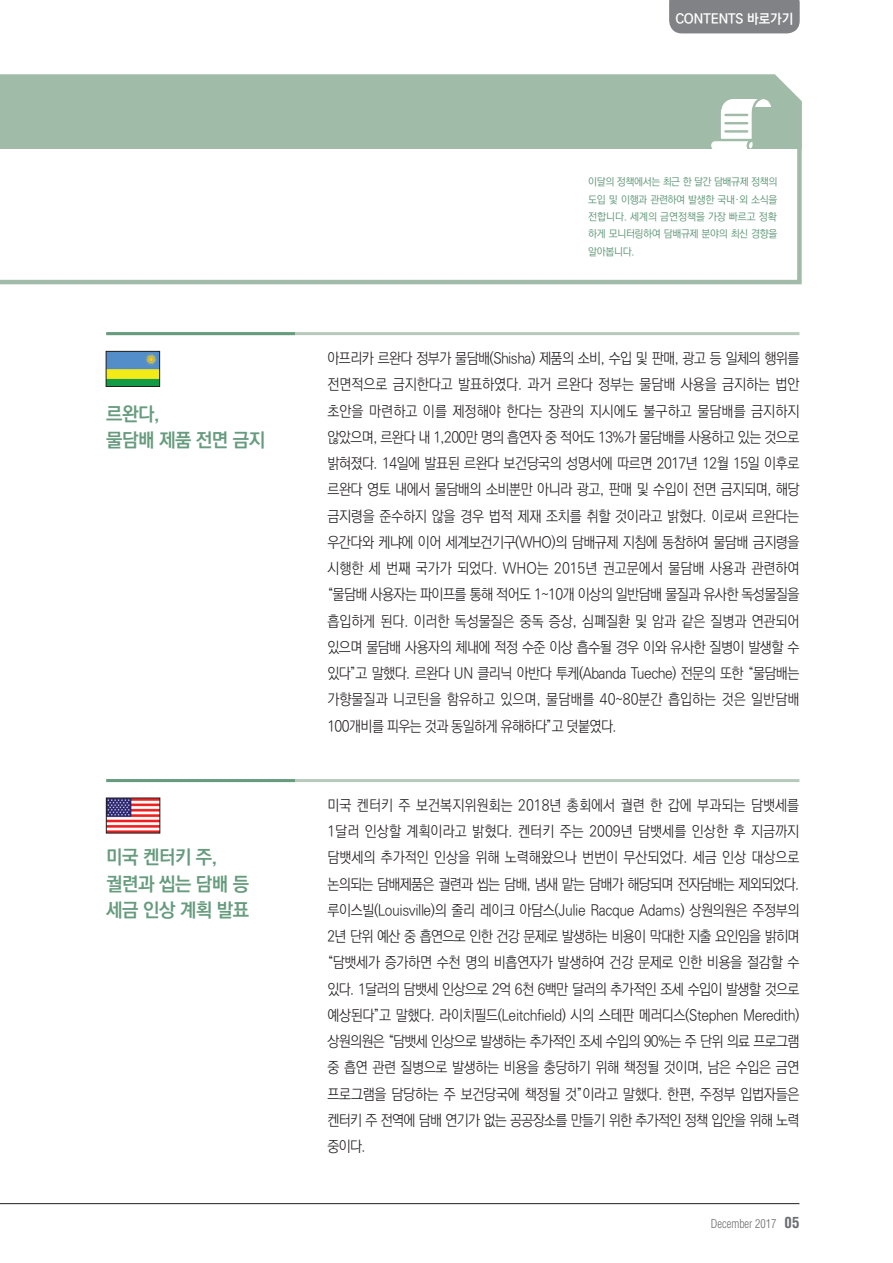
<style>
.page{position:relative;width:893px;height:1263px;background:#fff}
.page>*{position:absolute;margin:0;border:0;box-sizing:border-box;transform-origin:0 0}
.이달의_정책_주제{font:19.2px "Ko Pub Dotum PB";letter-spacing:-.025em;color:#669b7e}
.이달의_정책_글줄{font:15px/26.2px "Ko Pub Dotum PL";letter-spacing:-.04em;color:#231f20;text-align:justify;scale:.92 1}
.t1{font:700 condensed 15px "Helvetica";color:#6c6d70}
.t2{font:13.5px "Ko Pub Dotum PB";color:#fff}
.t3{font:300 condensed 12px "Helvetica";color:#6c6d70}
.t4{font:10.5px/17.2px "Ko Pub Dotum PM";letter-spacing:-.035em;color:#669b7e;text-align:justify}
</style>
<div class="page">
<hr style="left:0;top:1203px;width:799px;height:1px;background:#231f20">
<img style="left:108px;top:800px;width:50px;height:31px">
<div style="left:106px;top:798px;width:54px;height:35px;border:1px solid #231f20"></div>
<img style="left:108px;top:353px;width:50px;height:32px">
<div style="left:106px;top:351px;width:54px;height:36px;border:1px solid #231f20"></div>
<hr style="left:106px;top:332px;width:693px;height:3px;background:#b6c9bb">
<hr style="left:106px;top:332px;width:189px;height:3px;background:#669b7e">
<hr style="left:106px;top:779px;width:693px;height:3px;background:#b6c9bb">
<hr style="left:106px;top:779px;width:189px;height:3px;background:#669b7e">
<svg style="left:0;top:74px;width:802px;height:211px"></svg>
<div style="left:669px;top:0;width:131px;height:33px;background:#808285"></div>
<p class="이달의_정책_주제" style="left:106px;top:404px;width:55px">르완다,</p>
<p class="이달의_정책_주제" style="left:106px;top:431px;width:160px">물담배 제품 전면 금지</p>
<p class="이달의_정책_주제" style="left:106px;top:848px;width:113px">미국 켄터키 주,</p>
<p class="이달의_정책_주제" style="left:106px;top:874px;width:144px">궐련과 씹는 담배 등</p>
<p class="이달의_정책_주제" style="left:106px;top:900px;width:144px">세금 인상 계획 발표</p>
<p class="t2" style="left:675px;top:12px;width:119px">CONTENTS 바로가기</p>
<p class="t4" style="left:588px;top:174px;width:191px">이달의 정책에서는 최근 한 달간 담배규제 정책의 도입 및 이행과 관련하여 발생한 국내·외 소식을 전합니다. 세계의 금연정책을 가장 빠르고 정확</p>
<p class="t4" style="left:588px;top:226px;width:191px">하게 모니터링하여 담배규제 분야의 최신 경향을 알아봅니다.</p>
<p class="이달의_정책_글줄" style="left:327px;top:346px;width:515px">아프리카 르완다 정부가 물담배(Shisha) 제품의 소비, 수입 및 판매, 광고 등 일체의 행위를 전면적으로 금지한다고 발표하였다. 과거 르완다 정부는 물담배 사용을 금지하는 법안 초안을 마련하고 이를 제정해야 한다는 장관의 지시에도 불구하고 물담배를 금지하지 않았으며, 르완다 내 1,200만 명의 흡연자 중 적어도 13%가 물담배를 사용하고 있는 것으로 밝혀졌다. 14일에 발표된 르완다 보건당국의 성명서에 따르면 2017년 12월 15일 이후로 르완다 영토 내에서 물담배의 소비뿐만 아니라 광고, 판매 및 수입이 전면 금지되며, 해당 금지령을 준수하지 않을 경우 법적 제재 조치를 취할 것이라고 밝혔다. 이로써 르완다는 우간다와 케냐에 이어 세계보건기구(WHO)의 담배규제 지침에 동참하여 물담배 금지령을 시행한 세 번째 국가가 되었다. WHO는 2015년 권고문에서 물담배 사용과 관련하여 “물담배 사용자는 파이프를 통해 적어도 1~10개 이상의 일반담배 물질과 유사한 독성물질을 흡입하게 된다. 이러한 독성물질은 중독 증상, 심폐질환 및 암과 같은 질병과 연관되어 있으며 물담배 사용자의 체내에 적정 수준 이상 흡수될 경우 이와 유사한 질병이 발생할 수 있다”고 말했다. 르완다 UN 클리닉 아반다 투케(Abanda Tueche) 전문의 또한 “물담배는 가향물질과 니코틴을 함유하고 있으며, 물담배를 40~80분간 흡입하는 것은 일반담배 100개비를 피우는 것과 동일하게 유해하다”고 덧붙였다.</p>
<p class="이달의_정책_글줄" style="left:327px;top:793px;width:515px">미국 켄터키 주 보건복지위원회는 2018년 총회에서 궐련 한 갑에 부과되는 담뱃세를 1달러 인상할 계획이라고 밝혔다. 켄터키 주는 2009년 담뱃세를 인상한 후 지금까지 담뱃세의 추가적인 인상을 위해 노력해왔으나 번번이 무산되었다. 세금 인상 대상으로 논의되는 담배제품은 궐련과 씹는 담배, 냄새 맡는 담배가 해당되며 전자담배는 제외되었다. 루이스빌(Louisville)의 줄리 레이크 아담스(Julie Racque Adams) 상원의원은 주정부의 2년 단위 예산 중 흡연으로 인한 건강 문제로 발생하는 비용이 막대한 지출 요인임을 밝히며 “담뱃세가 증가하면 수천 명의 비흡연자가 발생하여 건강 문제로 인한 비용을 절감할 수 있다. 1달러의 담뱃세 인상으로 2억 6천 6백만 달러의 추가적인 조세 수입이 발생할 것으로 예상된다”고 말했다. 라이치필드(Leitchfield) 시의 스테판 메러디스(Stephen Meredith) 상원의원은 “담뱃세 인상으로 발생하는 추가적인 조세 수입의 90%는 주 단위 의료 프로그램 중 흡연 관련 질병으로 발생하는 비용을 충당하기 위해 책정될 것이며, 남은 수입은 금연 프로그램을 담당하는 주 보건당국에 책정될 것”이라고 말했다. 한편, 주정부 입법자들은 켄터키 주 전역에 담배 연기가 없는 공공장소를 만들기 위한 추가적인 정책 입안을 위해 노력 중이다.</p>
<p class="t3" style="left:711px;top:1216px;width:67px">December 2017</p>
<p class="t1" style="left:785px;top:1213px;width:16px">05</p>
</div>
